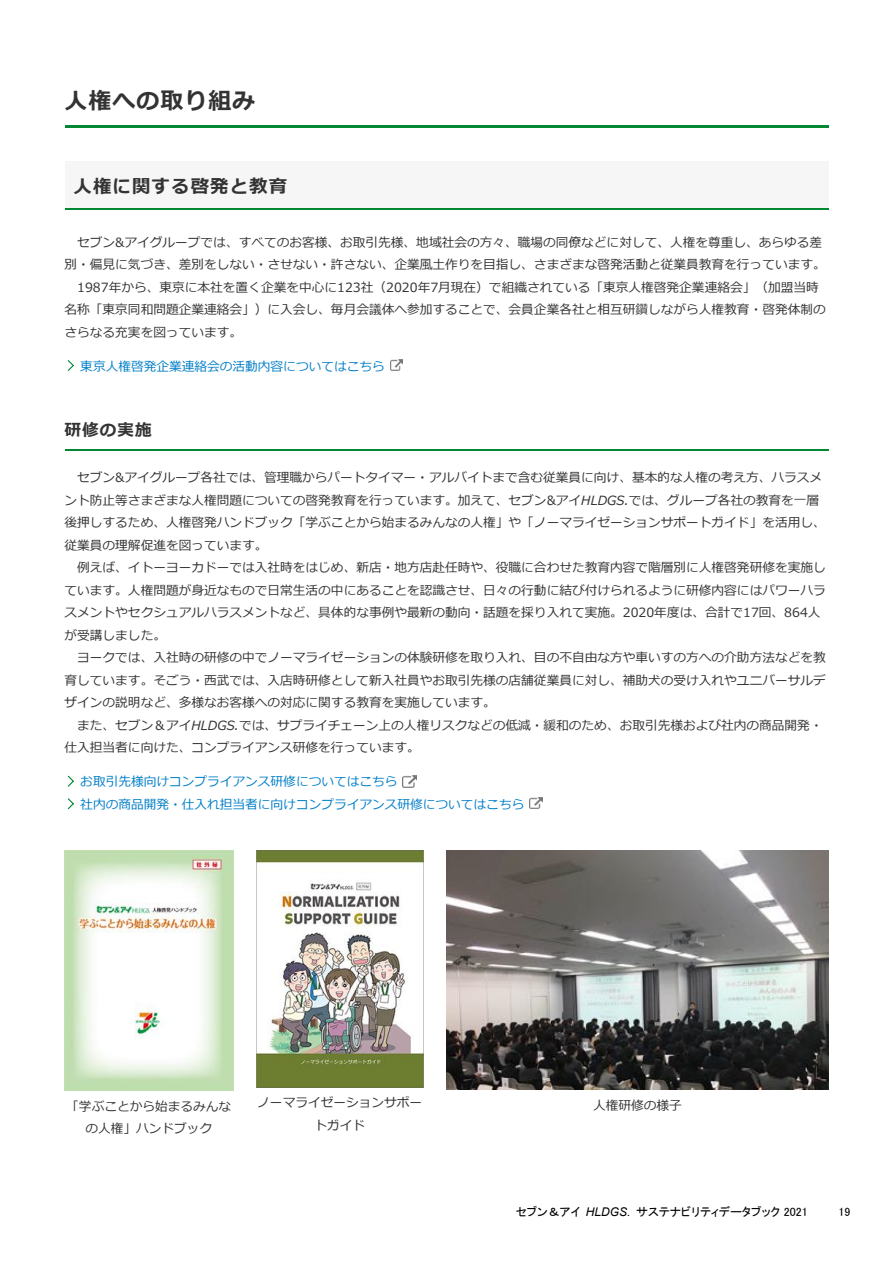
<style>
.page{position:relative;width:893px;height:1262px;background:#fff}
.page>*{position:absolute;margin:0;border:0;box-sizing:border-box;transform-origin:0 0}
.t1{font:700 22.8px "Meiryo";letter-spacing:.05em;color:#333}
.t2{font:700 18.45px "Meiryo";letter-spacing:.06em;color:#333}
.t3{font:700 16.5px "Meiryo";letter-spacing:.07em;color:#333}
.t4{font:12.75px/22.5px "Meiryo";color:#333}
.t5{font:12.75px/22.5px "Meiryo";color:#007ec7}
.t6{font:12px "MS P Gothic";color:#000}
.t7{font:italic 12px "Arial";color:#000}
.s1{font-style:italic}
</style>
<div class="page">
<hr style="left:64px;top:125px;width:764px;height:2px;background:#083">
<div style="left:64px;top:161px;width:764px;height:48px;background:#f6f6f6"></div>
<hr style="left:64px;top:208px;width:764px;height:1px;background:#083">
<hr style="left:64px;top:449px;width:764px;height:1px;background:#083">
<img style="left:64px;top:850px;width:169px;height:240px">
<img style="left:256px;top:850px;width:168px;height:237px">
<img style="left:446px;top:850px;width:382px;height:239px">
<svg style="left:390px;top:359px;width:12px;height:11px"></svg>
<svg style="left:68px;top:360px;width:6px;height:11px"></svg>
<img style="left:402px;top:775px;width:14px;height:12px">
<svg style="left:68px;top:775px;width:6px;height:11px"></svg>
<svg style="left:530px;top:797px;width:12px;height:11px"></svg>
<svg style="left:68px;top:798px;width:6px;height:11px"></svg>
<h1 class="t1" style="left:64px;top:85px;width:192px">人権への取り組み</h1>
<h2 class="t2" style="left:74px;top:173px;width:215px">人権に関する啓発と教育</h2>
<p class="t4" style="left:77px;top:231px;width:746px">セブン&amp;アイグループでは、すべてのお客様、お取引先様、地域社会の方々、職場の同僚などに対して、人権を尊重し、あらゆる差</p>
<p class="t4" style="left:64px;top:254px;width:762px">別・偏見に気づき、差別をしない・させない・許さない、企業風土作りを目指し、さまざまな啓発活動と従業員教育を行っています。</p>
<p class="t4" style="left:77px;top:276px;width:743px">1987年から、東京に本社を置く企業を中心に123社（2020年7月現在）で組織されている「東京人権啓発企業連絡会」（加盟当時</p>
<p class="t4" style="left:64px;top:299px;width:762px">名称「東京同和問題企業連絡会」）に入会し、毎月会議体へ参加することで、会員企業各社と相互研鑽しながら人権教育・啓発体制の</p>
<p class="t4" style="left:64px;top:321px;width:179px">さらなる充実を図っています。</p>
<p class="t5" style="left:80px;top:355px;width:306px">東京人権啓発企業連絡会の活動内容についてはこちら</p>
<p class="t3" style="left:64px;top:418px;width:88px">研修の実施</p>
<p class="t4" style="left:64px;top:467px;width:762px;text-indent:13px">セブン&amp;アイグループ各社では、管理職からパートタイマー・アルバイトまで含む従業員に向け、基本的な人権の考え方、ハラスメント防止等さまざまな人権問題についての啓発教育を行っています。加えて、セブン&amp;アイ<span class="s1">HLDGS.</span>では、グループ各社の教育を一層後押しするため、人権啓発ハンドブック「学ぶことから始まるみんなの人権」や「ノーマライゼーションサポートガイド」を活用し、従業員の理解促進を図っています。</p>
<p class="t4" style="left:64px;top:557px;width:762px;text-indent:13px">例えば、イトーヨーカドーでは入社時をはじめ、新店・地方店赴任時や、役職に合わせた教育内容で階層別に人権啓発研修を実施しています。人権問題が身近なもので日常生活の中にあることを認識させ、日々の行動に結び付けられるように研修内容にはパワーハラスメントやセクシュアルハラスメントなど、具体的な事例や最新の動向・話題を採り入れて実施。2020年度は、合計で17回、864人が受講しました。</p>
<p class="t4" style="left:64px;top:647px;width:762px;text-align:justify;text-indent:13px">ヨークでは、入社時の研修の中でノーマライゼーションの体験研修を取り入れ、目の不自由な方や車いすの方への介助方法などを教育しています。そごう・西武では、入店時研修として新入社員やお取引先様の店舗従業員に対し、補助犬の受け入れやユニバーサルデザインの説明など、多様なお客様への対応に関する教育を実施しています。</p>
<p class="t4" style="left:64px;top:714px;width:759px;text-indent:13px">また、セブン＆アイ<span class="s1">HLDGS.</span>では、サプライチェーン上の人権リスクなどの低減・緩和のため、お取引先様および社内の商品開発・仕入担当者に向けた、コンプライアンス研修を行っています。</p>
<p class="t5" style="left:80px;top:771px;width:445px">お取引先様向けコンプライアンス研修についてはこちら<br>社内の商品開発・仕入れ担当者に向けコンプライアンス研修についてはこちら</p>
<p class="t4" style="left:66px;top:1095px;width:166px;text-align:center">「学ぶことから始まるみんなの人権」ハンドブック</p>
<p class="t4" style="left:257px;top:1092px;width:166px;text-align:center">ノーマライゼーションサポートガイド</p>
<p class="t4" style="left:593px;top:1094px;width:89px">人権研修の様子</p>
<p class="t6" style="left:516px;top:1206px;width:293px">セブン＆アイ　　　　　　　サステナビリティデータブック 2021</p>
<p class="t7" style="left:585px;top:1205px;width:46px">HLDGS.</p>
<p class="t6" style="left:838px;top:1206px;width:13px">19</p>
</div>
